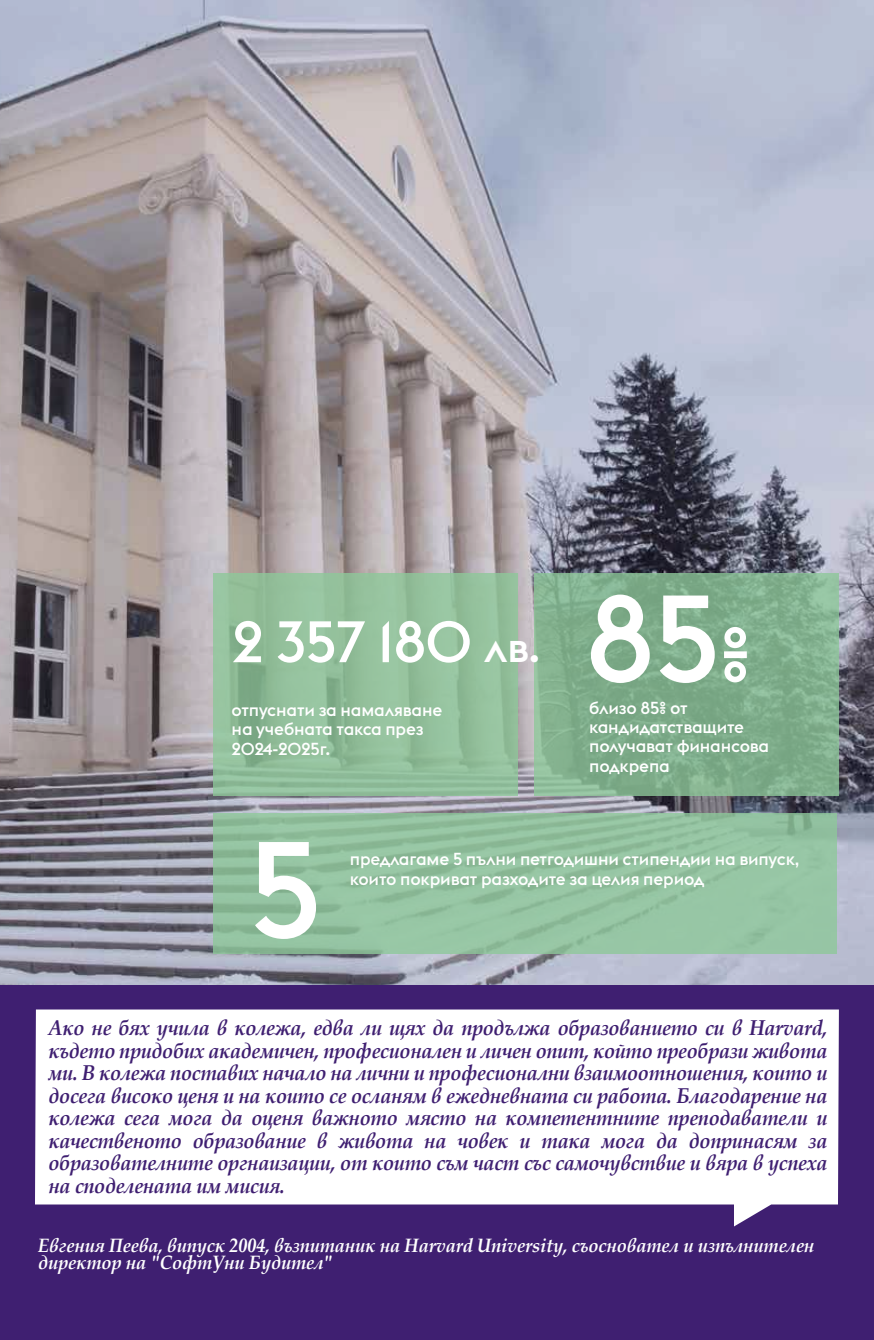
<style>
.page{position:relative;width:874px;height:1340px;background:#fff}
.page>*{position:absolute;margin:0;border:0;box-sizing:border-box;transform-origin:0 0}
.t1{font:500 135px "Euclid Flex";color:#fff}
.t2{font:500 121.73px "Euclid Flex";color:#fff}
.t3{font:500 57.6px "Euclid Flex";letter-spacing:-.01em;color:#fff}
.t4{font:italic 700 21.38px/22.5px "Book Antiqua";letter-spacing:-.015em;color:#3f1f71;text-align:justify;scale:.93 1}
.t5{font:italic 700 19.35px/17.1px "Book Antiqua";letter-spacing:-.01em;color:#fff;scale:.95 1}
.t6{font:500 17.1px/19.3px "Euclid Flex";letter-spacing:-.01em;color:#fff}
.s1{font-size:42.07px}
.s2{font-size:76.95px}
</style>
<div class="page">
<div style="left:0;top:0;width:874px;height:1339px;background:#3f1f71"></div>
<svg style="left:35px;top:1009px;width:804px;height:217px;background:#ebe8f0"></svg>
<img style="left:0;top:0;width:874px;height:984px">
<svg style="left:213px;top:813px;width:624px;height:140px;background:#92c19f"></svg>
<svg style="left:213px;top:573px;width:304px;height:222px;background:#92bf9b"></svg>
<svg style="left:535px;top:573px;width:304px;height:222px;background:#80ae8c"></svg>
<h3 class="t3" style="left:232px;top:607px;width:310px">2 357 180 <span class="s1">лв.</span></h3>
<p class="t6" style="left:232px;top:700px;width:212px">отпуснати за намаляване на учебната такса през<br>2024-2025г.</p>
<h2 class="t2" style="left:585px;top:565px;width:168px">85<span class="s2">%</span></h2>
<p class="t6" style="left:589px;top:698px;width:181px">близо 85% от кандидатстващите получават финансова подкрепа</p>
<h1 class="t1" style="left:249px;top:808px;width:75px">5</h1>
<p class="t6" style="left:350px;top:849px;width:451px">предлагаме 5 пълни петгодишни стипендии на випуск, които покриват разходите за целия период</p>
<p class="t4" style="left:48px;top:1016px;width:839px">Ако не бях учила в колежа, едва ли щях да продължа образованието си в Harvard, където придобих академичен, професионален и личен опит, който преобрази живота ми. В колежа поставих начало на лични и професионални взаимоотношения, които и досега високо ценя и на които се осланям в ежедневната си работа. Благодарение на колежа сега мога да оценя важното място на компетентните преподаватели и качественото образование в живота на човек и така мога да допринасям за образователните оргнаизации, от които съм част със самочувствие и вяра в успеха на споделената им мисия.</p>
<p class="t5" style="left:38px;top:1236px;width:818px">Евгения Пеева, випуск 2004, възпитаник на Harvard University, съосновател и изпълнителен директор на "СофтУни Будител"</p>
</div>
